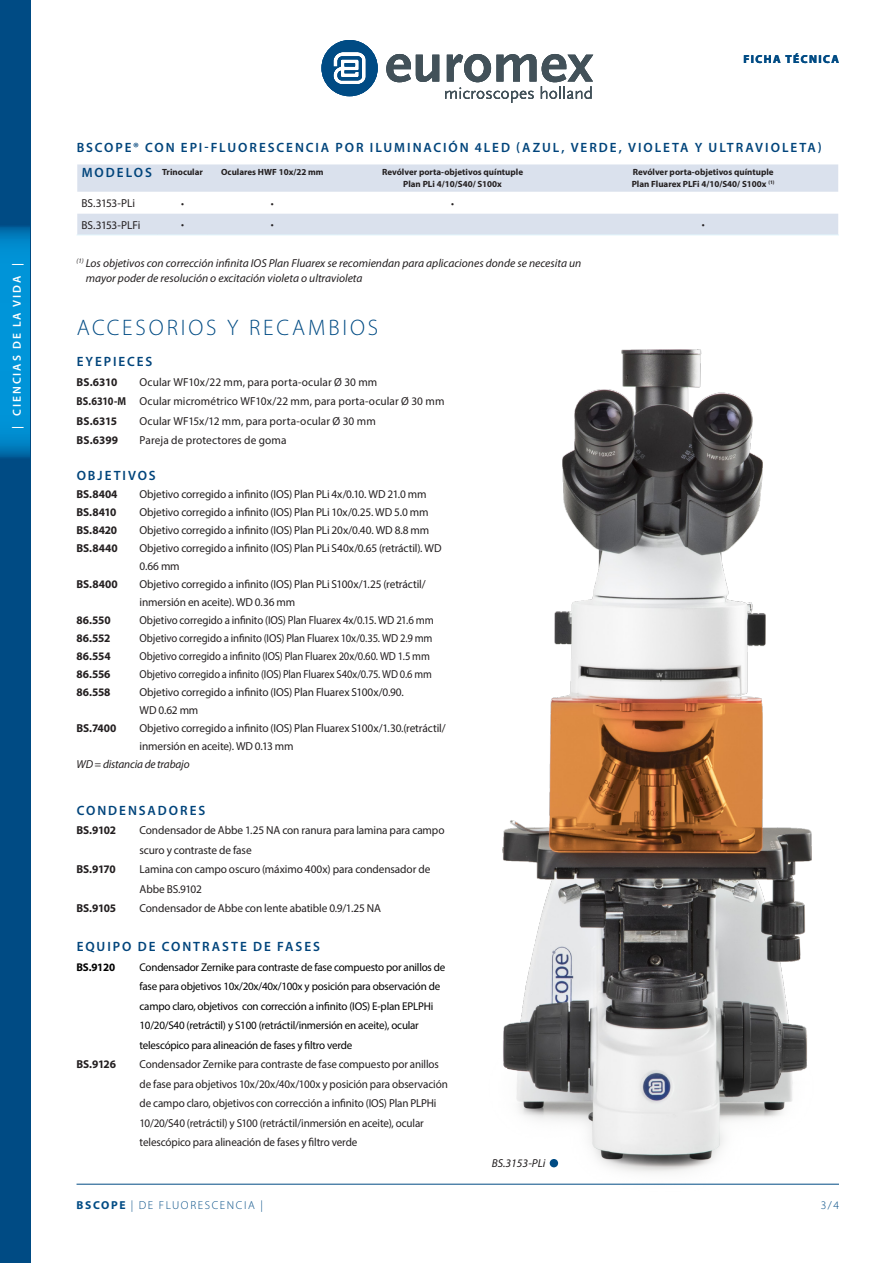
<style>
.page{position:relative;width:893px;height:1263px;background:#fff}
.page>*{position:absolute;margin:0;border:0;box-sizing:border-box;transform-origin:0 0}
.j_technical_specs{font:300 22.5px "Myriad Pro";letter-spacing:.13em;color:#004b84}
.j_tussenkop{font:600 13.5px "Myriad Pro";letter-spacing:.15em;color:#00447b}
.j_models_in_tabel{font:600 13.5px "Myriad Pro";letter-spacing:.15em;color:#00447b}
.j_accessoires{font:11.55px/18px "Myriad Pro";letter-spacing:-.01em;color:#231f20}
.j_accessoires-2{font:11.55px/19.5px "Myriad Pro";letter-spacing:-.01em;color:#231f20;scale:.96 1}
.j_accessoires-3{font:11.55px "Myriad Pro";letter-spacing:.01em;color:#231f20}
.j_onderschrift{font:italic 11.55px/15px "Myriad Pro";color:#231f20}
.j_accessoires-4{font:700 11.55px "Myriad Pro";letter-spacing:-.015em;color:#231f20}
.j_accessoires-5{font:11.55px "Myriad Pro";letter-spacing:-.01em;color:#231f20;scale:.91 1}
.j_accessoires-6{font:11.55px "Myriad Pro";letter-spacing:-.01em;color:#231f20;scale:.94 1}
.j_accessoires-7{font:11.55px "Myriad Pro";letter-spacing:-.01em;color:#231f20;scale:.93 1}
.j_accessoires-8{font:11.55px "Myriad Pro";letter-spacing:-.01em;color:#231f20;scale:.92 1}
.t1{font:300 11.55px "Myriad Pro";letter-spacing:.14em;color:#004b84}
.j_tabel_y-as{font:11.55px "Myriad Pro";letter-spacing:-.015em;color:#231f20}
.j_accessoires-9{font:italic 11.55px "Myriad Pro";letter-spacing:-.015em;color:#231f20}
.t2{font:600 11.55px "Myriad Pro";letter-spacing:.17em;color:#fff}
.t3{font:700 11.55px "Myriad Pro";letter-spacing:.12em;color:#004b84}
.j_bolletjes{font:italic 11.55px "Myriad Pro";color:#231f20}
.j_accessoires-10{font:11.25px/19.5px "Myriad Pro";letter-spacing:-.02em;color:#000}
.j_accessoires-11{font:700 11.25px "Myriad Pro";letter-spacing:-.02em;color:#000}
.j_tabel{font:10.65px "Myriad Pro";color:#231f20}
.j_tabel_x-as{font:700 9px/12px "Myriad Pro";color:#231f20;text-align:center}
.s1{font-weight:700}
</style>
<div class="page">
<img style="left:455px;top:349px;width:384px;height:835px">
<div style="left:0;top:0;width:30px;height:1263px;background:#004b84"></div>
<svg style="left:321px;top:40px;width:57px;height:56px"></svg>
<svg style="left:386px;top:54px;width:53px;height:28px"></svg>
<svg style="left:445px;top:54px;width:148px;height:49px"></svg>
<hr style="left:77px;top:1184px;width:762px;height:1px;background:#004b84">
<div style="left:550px;top:1159px;width:8px;height:8px;background:#004b84;border-radius:50%"></div>
<svg style="left:0;top:226px;width:30px;height:232px;background:#008ed1"></svg>
<svg style="left:77px;top:164px;width:761px;height:71px;fill:#dae1ed"></svg>
<hr style="left:77px;top:235px;width:80px;height:1px;background:#e1f4fc">
<hr style="left:157px;top:235px;width:51px;height:1px;background:#e1f4fc">
<hr style="left:208px;top:235px;width:129px;height:1px;background:#e1f4fc">
<hr style="left:337px;top:235px;width:231px;height:1px;background:#e1f4fc">
<hr style="left:568px;top:235px;width:271px;height:1px;background:#e1f4fc">
<p class="t2" style="left:10px;top:429px;width:168px;rotate:-90deg">| CIENCIAS DE LA VIDA |</p>
<p class="t3" style="left:743px;top:51px;width:97px">FICHA TÉCNICA</p>
<p class="j_tussenkop" style="left:77px;top:138px;width:746px">BSCOPE® CON EPI-FLUORESCENCIA POR ILUMINACIÓN 4LED (AZUL, VERDE, VIOLETA Y ULTRAVIOLETA)</p>
<p class="j_models_in_tabel" style="left:82px;top:164px;width:72px">MODELOS</p>
<p class="j_tabel_x-as" style="left:162px;top:166px;width:42px">Trinocular</p>
<p class="j_tabel_x-as" style="left:221px;top:166px;width:104px">Oculares HWF 10x/22 mm</p>
<p class="j_tabel_x-as" style="left:382px;top:166px;width:142px">Revólver porta-objetivos quíntuple<br>Plan PLi 4/10/S40/ S100x</p>
<p class="j_tabel_x-as" style="left:632px;top:166px;width:144px;text-align:left">Revólver porta-objetivos quíntuple<br>Plan Fluarex PLFi 4/10/S40/ S100x <sup>(1)</sup></p>
<p class="j_tabel_y-as" style="left:82px;top:196px;width:55px">BS.3153-PLi</p>
<p class="j_tabel" style="left:181px;top:197px;width:4px">•</p>
<p class="j_tabel" style="left:271px;top:197px;width:4px">•</p>
<p class="j_tabel" style="left:451px;top:197px;width:4px">•</p>
<p class="j_tabel_y-as" style="left:82px;top:218px;width:60px">BS.3153-PLFi</p>
<p class="j_tabel" style="left:181px;top:218px;width:4px">•</p>
<p class="j_tabel" style="left:271px;top:218px;width:4px">•</p>
<p class="j_tabel" style="left:702px;top:218px;width:4px">•</p>
<p class="j_onderschrift" style="left:86px;top:255px;width:497px;text-indent:-9px"><sup>(1)</sup> Los objetivos con corrección infinita IOS Plan Fluarex se recomiendan para aplicaciones donde se necesita un mayor poder de resolución o excitación violeta o ultravioleta</p>
<p class="j_technical_specs" style="left:77px;top:314px;width:303px">ACCESORIOS Y RECAMBIOS</p>
<p class="j_tussenkop" style="left:77px;top:353px;width:77px">EYEPIECES</p>
<p class="j_accessoires-4" style="left:77px;top:374px;width:42px">BS.6310</p>
<p class="j_accessoires-3" style="left:140px;top:375px;width:239px">Ocular WF10x/22 mm, para porta-ocular Ø 30 mm</p>
<p class="j_accessoires-3" style="left:77px;top:394px;width:369px"><span class="s1">BS.6310-M</span> Ocular micrométrico WF10x/22 mm, para porta-ocular Ø 30 mm</p>
<p class="j_accessoires-4" style="left:77px;top:413px;width:42px">BS.6315</p>
<p class="j_accessoires-3" style="left:140px;top:414px;width:238px">Ocular WF15x/12 mm, para porta-ocular Ø 30 mm</p>
<p class="j_accessoires-4" style="left:77px;top:433px;width:43px">BS.6399</p>
<p class="j_accessoires-3" style="left:140px;top:433px;width:149px">Pareja de protectores de goma</p>
<p class="j_tussenkop" style="left:77px;top:467px;width:81px">OBJETIVOS</p>
<p class="j_accessoires-4" style="left:77px;top:487px;width:43px">BS.8404</p>
<p class="j_accessoires" style="left:140px;top:485px;width:289px">Objetivo corregido a infinito (IOS) Plan PLi 4x/0.10. WD 21.0 mm</p>
<p class="j_accessoires-4" style="left:77px;top:505px;width:41px">BS.8410</p>
<p class="j_accessoires" style="left:140px;top:503px;width:291px">Objetivo corregido a infinito (IOS) Plan PLi 10x/0.25. WD 5.0 mm</p>
<p class="j_accessoires-4" style="left:77px;top:523px;width:42px">BS.8420</p>
<p class="j_accessoires" style="left:140px;top:521px;width:291px">Objetivo corregido a infinito (IOS) Plan PLi 20x/0.40. WD 8.8 mm</p>
<p class="j_accessoires-4" style="left:77px;top:541px;width:43px">BS.8440</p>
<p class="j_accessoires" style="left:140px;top:539px;width:304px">Objetivo corregido a infinito (IOS) Plan PLi S40x/0.65 (retráctil). WD<br>0.66 mm</p>
<p class="j_accessoires-4" style="left:77px;top:577px;width:43px">BS.8400</p>
<p class="j_accessoires" style="left:140px;top:575px;width:288px">Objetivo corregido a infinito (IOS) Plan PLi S100x/1.25 (retráctil/ inmersión en aceite). WD 0.36 mm</p>
<p class="j_accessoires-4" style="left:77px;top:613px;width:36px">86.550</p>
<p class="j_accessoires-6" style="left:140px;top:613px;width:315px">Objetivo corregido a infinito (IOS) Plan Fluarex 4x/0.15. WD 21.6 mm</p>
<p class="j_accessoires-4" style="left:77px;top:631px;width:35px">86.552</p>
<p class="j_accessoires-7" style="left:140px;top:631px;width:317px">Objetivo corregido a infinito (IOS) Plan Fluarex 10x/0.35. WD 2.9 mm</p>
<p class="j_accessoires-4" style="left:77px;top:649px;width:36px">86.554</p>
<p class="j_accessoires-8" style="left:140px;top:649px;width:317px">Objetivo corregido a infinito (IOS) Plan Fluarex 20x/0.60. WD 1.5 mm</p>
<p class="j_accessoires-4" style="left:77px;top:667px;width:36px">86.556</p>
<p class="j_accessoires-5" style="left:140px;top:667px;width:323px">Objetivo corregido a infinito (IOS) Plan Fluarex S40x/0.75. WD 0.6 mm</p>
<p class="j_accessoires-4" style="left:77px;top:685px;width:36px">86.558</p>
<p class="j_accessoires" style="left:140px;top:683px;width:266px">Objetivo corregido a infinito (IOS) Plan Fluarex S100x/0.90.<br>WD 0.62 mm</p>
<p class="j_accessoires-4" style="left:77px;top:721px;width:42px">BS.7400</p>
<p class="j_accessoires" style="left:140px;top:719px;width:308px">Objetivo corregido a infinito (IOS) Plan Fluarex S100x/1.30.(retráctil/ inmersión en aceite). WD 0.13 mm</p>
<p class="j_accessoires-9" style="left:77px;top:757px;width:115px">WD = distancia de trabajo</p>
<p class="j_tussenkop" style="left:77px;top:801px;width:130px">CONDENSADORES</p>
<p class="j_accessoires-4" style="left:77px;top:823px;width:41px">BS.9102</p>
<p class="j_accessoires" style="left:140px;top:820px;width:307px;line-height:19.5px">Condensador de Abbe 1.25 NA con ranura para lamina para campo scuro y contraste de fase</p>
<p class="j_accessoires-4" style="left:77px;top:862px;width:41px">BS.9170</p>
<p class="j_accessoires" style="left:140px;top:859px;width:292px;line-height:19.5px">Lamina con campo oscuro (máximo 400x) para condensador de<br>Abbe BS.9102</p>
<p class="j_accessoires-4" style="left:77px;top:901px;width:41px">BS.9105</p>
<p class="j_accessoires" style="left:140px;top:899px;width:243px">Condensador de Abbe con lente abatible 0.9/1.25 NA</p>
<p class="j_tussenkop" style="left:77px;top:938px;width:245px">EQUIPO DE CONTRASTE DE FASES</p>
<p class="j_accessoires-11" style="left:77px;top:959px;width:40px">BS.9120</p>
<p class="j_accessoires-10" style="left:140px;top:957px;width:307px">Condensador Zernike para contraste de fase compuesto por anillos de fase para objetivos 10x/20x/40x/100x y posición para observación de campo claro, objetivos con corrección a infinito (IOS) E-plan EPLPHi 10/20/S40 (retráctil) y S100 (retráctil/inmersión en aceite), ocular telescópico para alineación de fases y filtro verde</p>
<p class="j_accessoires-4" style="left:77px;top:1057px;width:41px">BS.9126</p>
<p class="j_accessoires-2" style="left:140px;top:1054px;width:323px">Condensador Zernike para contraste de fase compuesto por anillos de fase para objetivos 10x/20x/40x/100x y posición para observación de campo claro, objetivos con corrección a infinito (IOS) Plan PLPHi 10/20/S40 (retráctil) y S100 (retráctil/inmersión en aceite), ocular telescópico para alineación de fases y filtro verde</p>
<p class="t1" style="left:77px;top:1198px;width:188px"><span class="s1">BSCOPE</span> | DE FLUORESCENCIA |</p>
<p class="j_bolletjes" style="left:492px;top:1156px;width:55px">BS.3153-PLi</p>
<p class="t1" style="left:821px;top:1198px;width:20px">3/4</p>
</div>
